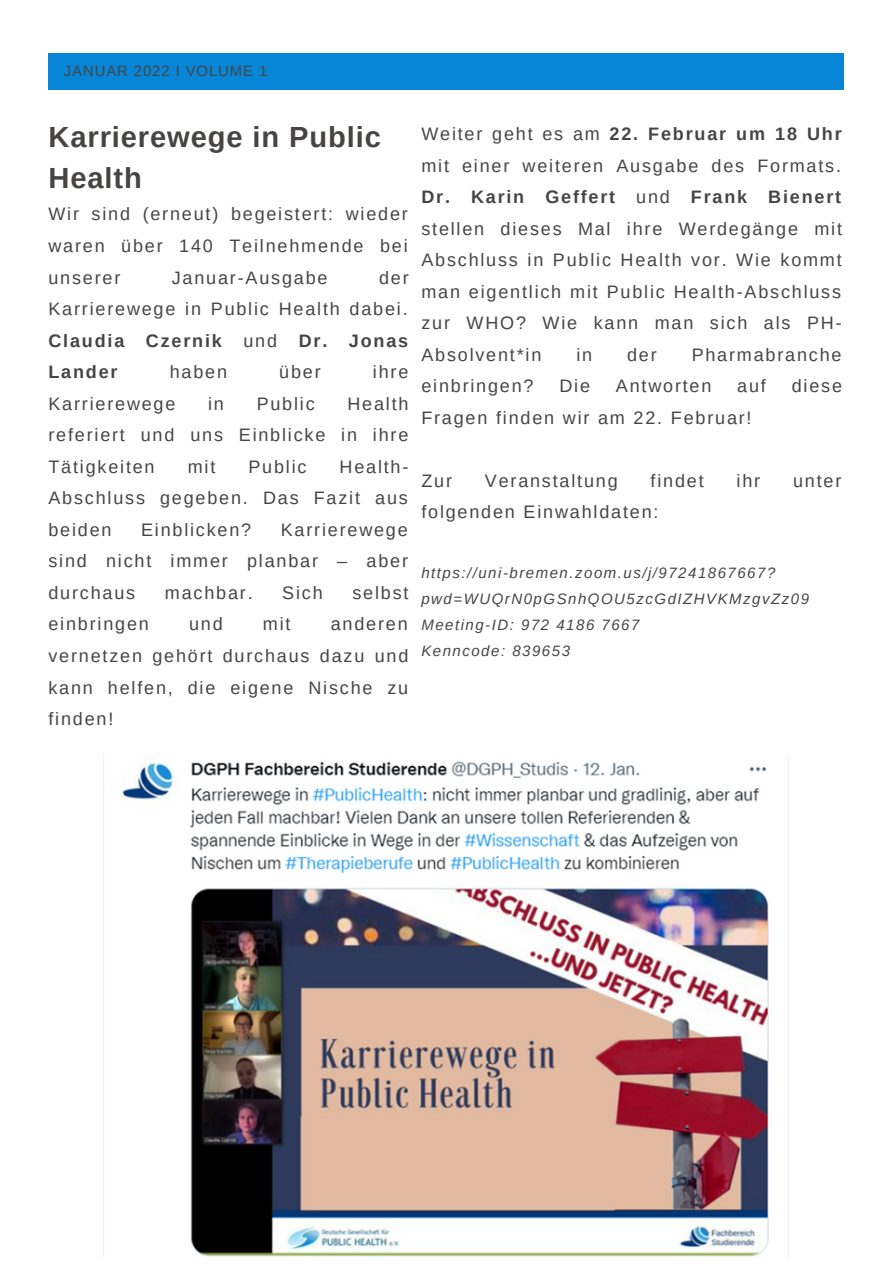
<style>
.page{position:relative;width:894px;height:1264px;background:#fff}
.page>*{position:absolute;margin:0;border:0;box-sizing:border-box;transform-origin:0 0}
.t1{font:700 29.1px/40.5px "Arimo";letter-spacing:.03em;color:#464544}
.t2{font:18px/31.5px "Arimo";letter-spacing:.1em;color:#464544;text-align:justify}
.t3{font:italic 15px/26px "Arimo";letter-spacing:.1em;color:#464544}
.t4{font:14.85px "Arimo";letter-spacing:.06em;color:#464544}
.s1{font-weight:700}
</style>
<div class="page">
<div style="left:48px;top:53px;width:795px;height:36px;background:#0786d8"></div>
<img style="left:103px;top:754px;width:666px;height:503px">
<p class="t4" style="left:64px;top:63px;width:205px">JANUAR 2022 I VOLUME 1</p>
<p class="t1" style="left:48px;top:117px;width:334px">Karrierewege in Public<br>Health</p>
<p class="t2" style="left:48px;top:198px;width:361px">Wir sind (erneut) begeistert: wieder waren über 140 Teilnehmende bei unserer</p>
<p class="t2" style="left:48px;top:261px;width:361px;text-indent:330px">der Karrierewege in Public Health dabei.<br><span class="s1">Claudia Czernik</span> und <span class="s1">Dr. Jonas Lander</span></p>
<p class="t2" style="left:172px;top:261px;width:157px">Januar-Ausgabe</p>
<p class="t2" style="left:170px;top:356px;width:59px">haben</p>
<p class="t2" style="left:279px;top:356px;width:43px">über</p>
<p class="t2" style="left:373px;top:356px;width:37px">ihre</p>
<p class="t2" style="left:48px;top:387px;width:128px">Karrierewege</p>
<p class="t2" style="left:208px;top:387px;width:17px">in</p>
<p class="t2" style="left:256px;top:387px;width:60px">Public</p>
<p class="t2" style="left:48px;top:387px;width:361px;text-indent:299px">Health referiert und uns Einblicke in ihre Tätigkeiten</p>
<p class="t2" style="left:48px;top:451px;width:361px;text-indent:291px">Health-Abschluss gegeben. Das Fazit aus beiden</p>
<p class="t2" style="left:188px;top:451px;width:29px">mit</p>
<p class="t2" style="left:248px;top:451px;width:60px">Public</p>
<p class="t2" style="left:48px;top:514px;width:361px;text-indent:232px">Karrierewege sind nicht immer planbar – aber durchaus</p>
<p class="t2" style="left:141px;top:514px;width:112px">Einblicken?</p>
<p class="t2" style="left:165px;top:577px;width:89px">machbar.</p>
<p class="t2" style="left:282px;top:577px;width:42px">Sich</p>
<p class="t2" style="left:352px;top:577px;width:58px">selbst</p>
<p class="t2" style="left:48px;top:608px;width:361px;text-indent:282px">anderen vernetzen gehört durchaus dazu und kann helfen, die eigene Nische zu finden!</p>
<p class="t2" style="left:48px;top:608px;width:102px">einbringen</p>
<p class="t2" style="left:189px;top:608px;width:35px">und</p>
<p class="t2" style="left:263px;top:608px;width:29px">mit</p>
<p class="t2" style="left:421px;top:118px;width:422px">Weiter geht es am <span class="s1">22. Februar um 18 Uhr </span>mit einer weiteren Ausgabe des Formats.<br><span class="s1">Dr. Karin Geffert</span> und <span class="s1">Frank Bienert </span>stellen dieses Mal ihre Werdegänge mit Abschluss in Public Health vor. Wie kommt man eigentlich mit Public Health-Abschluss zur WHO? Wie kann man sich als PH-Absolvent*in</p>
<p class="t2" style="left:576px;top:339px;width:17px">in</p>
<p class="t2" style="left:627px;top:339px;width:31px">der</p>
<p class="t2" style="left:691px;top:339px;width:151px">Pharmabranche</p>
<p class="t2" style="left:421px;top:370px;width:114px">einbringen?</p>
<p class="t2" style="left:559px;top:370px;width:32px">Die</p>
<p class="t2" style="left:615px;top:370px;width:97px">Antworten</p>
<p class="t2" style="left:737px;top:370px;width:30px">auf</p>
<p class="t2" style="left:791px;top:370px;width:52px">diese</p>
<p class="t2" style="left:421px;top:402px;width:331px">Fragen finden wir am 22. Februar!</p>
<p class="t2" style="left:421px;top:465px;width:32px">Zur</p>
<p class="t2" style="left:484px;top:465px;width:134px">Veranstaltung</p>
<p class="t2" style="left:650px;top:465px;width:55px">findet</p>
<p class="t2" style="left:736px;top:465px;width:25px">ihr</p>
<p class="t2" style="left:792px;top:465px;width:50px">unter</p>
<p class="t2" style="left:421px;top:496px;width:238px">folgenden Einwahldaten:</p>
<p class="t3" style="left:421px;top:560px;width:389px">https://uni-bremen.zoom.us/j/97241867667? pwd=WUQrN0pGSnhQOU5zcGdIZHVKMzgvZz09</p>
<p class="t3" style="left:421px;top:612px;width:219px">Meeting-ID: 972 4186 7667</p>
<p class="t3" style="left:421px;top:637px;width:150px">Kenncode: 839653</p>
</div>
